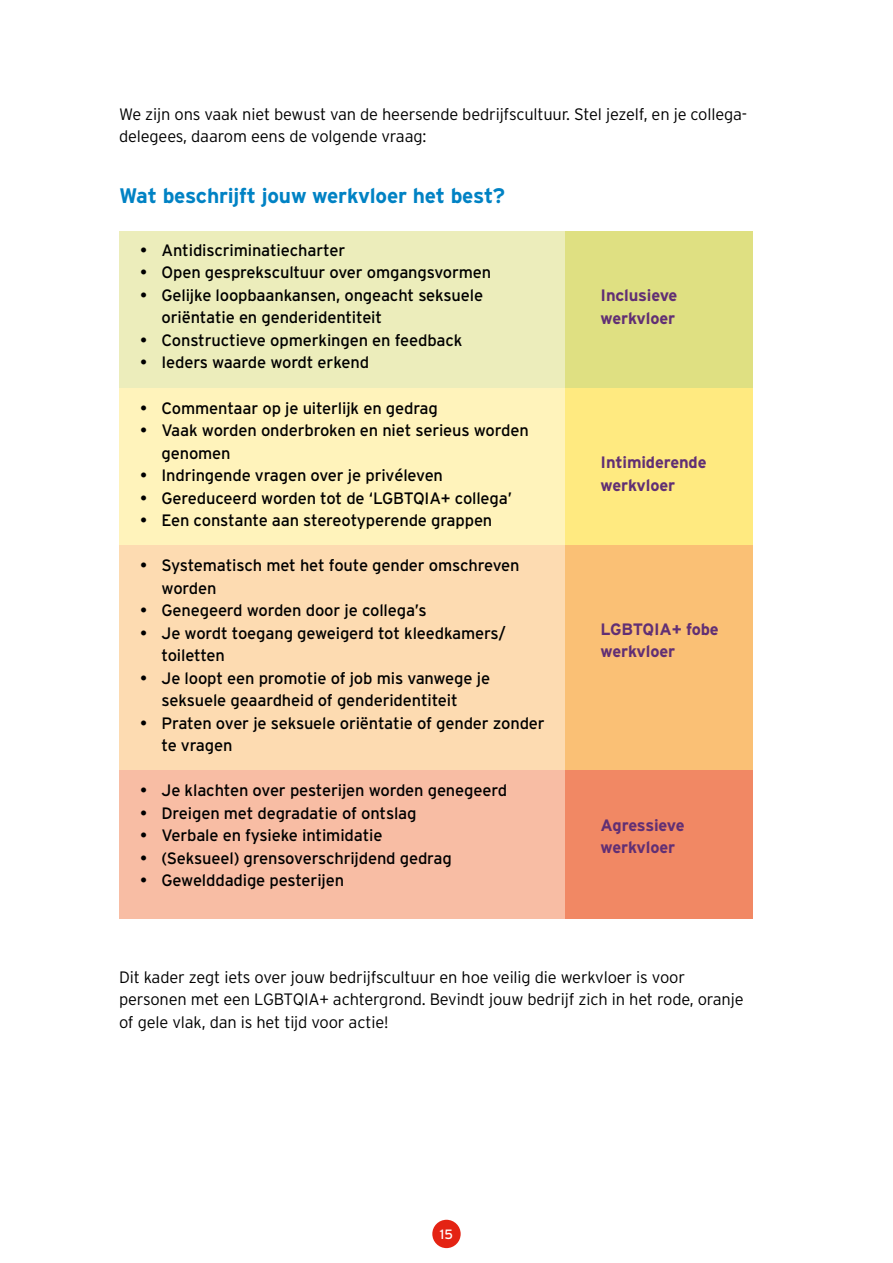
<style>
.page{position:relative;width:893px;height:1263px;background:#fff}
.page>*{position:absolute;margin:0;border:0;box-sizing:border-box;transform-origin:0 0}
.t1{font:700 21px "Interstate";letter-spacing:-.01em;color:#0082c4}
.t2{font:16.5px/22.5px "Interstate";letter-spacing:-.01em;color:#000}
.t3{font:300 16.5px/22.5px "Interstate";letter-spacing:-.01em;color:#000}
.t4{font:700 16.5px/22.5px "Interstate";letter-spacing:-.01em;color:#612f74}
.t5{font:13.5px "Interstate";color:#fff}
</style>
<div class="page">
<div style="left:119px;top:231px;width:634px;height:157px;background:#ecedbb"></div>
<div style="left:119px;top:388px;width:634px;height:158px;background:#fff3bb"></div>
<div style="left:119px;top:546px;width:634px;height:224px;background:#fddbb1"></div>
<div style="left:119px;top:770px;width:634px;height:149px;background:#f8bda4"></div>
<div style="left:566px;top:231px;width:187px;height:157px;background:#dfe082"></div>
<div style="left:566px;top:388px;width:187px;height:158px;background:#ffea80"></div>
<div style="left:566px;top:546px;width:187px;height:224px;background:#fac075"></div>
<div style="left:566px;top:770px;width:187px;height:149px;background:#f18864"></div>
<div style="left:432px;top:1220px;width:29px;height:28px;background:#e42313;border-radius:50%"></div>
<p class="t3" style="left:119px;top:102px;width:630px">We zijn ons vaak niet bewust van de heersende bedrijfscultuur. Stel jezelf, en je collega&shy;delegees, daarom eens de volgende vraag:</p>
<p class="t1" style="left:119px;top:183px;width:387px">Wat beschrijft jouw werkvloer het best?</p>
<p class="t2" style="left:140px;top:239px;width:207px">• Antidiscriminatiecharter</p>
<p class="t2" style="left:140px;top:261px;width:352px">• Open gesprekscultuur over omgangsvormen</p>
<p class="t2" style="left:162px;top:284px;width:323px;text-indent:-21px">• Gelijke loopbaankansen, ongeacht seksuele oriëntatie en genderidentiteit</p>
<p class="t2" style="left:140px;top:329px;width:324px">• Constructieve opmerkingen en feedback</p>
<p class="t2" style="left:140px;top:351px;width:230px">• Ieders waarde wordt erkend</p>
<p class="t2" style="left:140px;top:396px;width:299px">• Commentaar op je uiterlijk en gedrag</p>
<p class="t2" style="left:162px;top:419px;width:369px;text-indent:-21px">• Vaak worden onderbroken en niet serieus worden genomen</p>
<p class="t2" style="left:140px;top:464px;width:304px">• Indringende vragen over je privéleven</p>
<p class="t2" style="left:140px;top:486px;width:373px">• Gereduceerd worden tot de ‘LGBTQIA+ collega’</p>
<p class="t2" style="left:140px;top:509px;width:354px">• Een constante aan stereotyperende grappen</p>
<p class="t2" style="left:162px;top:554px;width:360px;text-indent:-21px">• Systematisch met het foute gender omschreven worden</p>
<p class="t2" style="left:140px;top:599px;width:288px">• Genegeerd worden door je collega’s</p>
<p class="t2" style="left:162px;top:621px;width:346px;text-indent:-21px">• Je wordt toegang geweigerd tot kleedkamers/ toiletten</p>
<p class="t2" style="left:162px;top:666px;width:330px;text-indent:-21px">• Je loopt een promotie of job mis vanwege je seksuele geaardheid of genderidentiteit</p>
<p class="t2" style="left:162px;top:711px;width:385px;text-indent:-21px">• Praten over je seksuele oriëntatie of gender zonder te vragen</p>
<p class="t2" style="left:140px;top:779px;width:368px">• Je klachten over pesterijen worden genegeerd</p>
<p class="t2" style="left:140px;top:801px;width:278px">• Dreigen met degradatie of ontslag</p>
<p class="t2" style="left:140px;top:824px;width:244px">• Verbale en fysieke intimidatie</p>
<p class="t2" style="left:140px;top:846px;width:313px">• (Seksueel) grensoverschrijdend gedrag</p>
<p class="t2" style="left:140px;top:869px;width:205px">• Gewelddadige pesterijen</p>
<p class="t4" style="left:601px;top:284px;width:78px">Inclusieve werkvloer</p>
<p class="t4" style="left:601px;top:451px;width:107px">Intimiderende werkvloer</p>
<p class="t4" style="left:601px;top:618px;width:120px">LGBTQIA+ fobe werkvloer</p>
<p class="t4" style="left:601px;top:813px;width:86px">Agressieve werkvloer</p>
<p class="t3" style="left:119px;top:966px;width:626px">Dit kader zegt iets over jouw bedrijfscultuur en hoe veilig die werkvloer is voor personen met een LGBTQIA+ achtergrond. Bevindt jouw bedrijf zich in het rode, oranje of gele vlak, dan is het tijd voor actie!</p>
<p class="t5" style="left:440px;top:1226px;width:15px">15</p>
</div>
